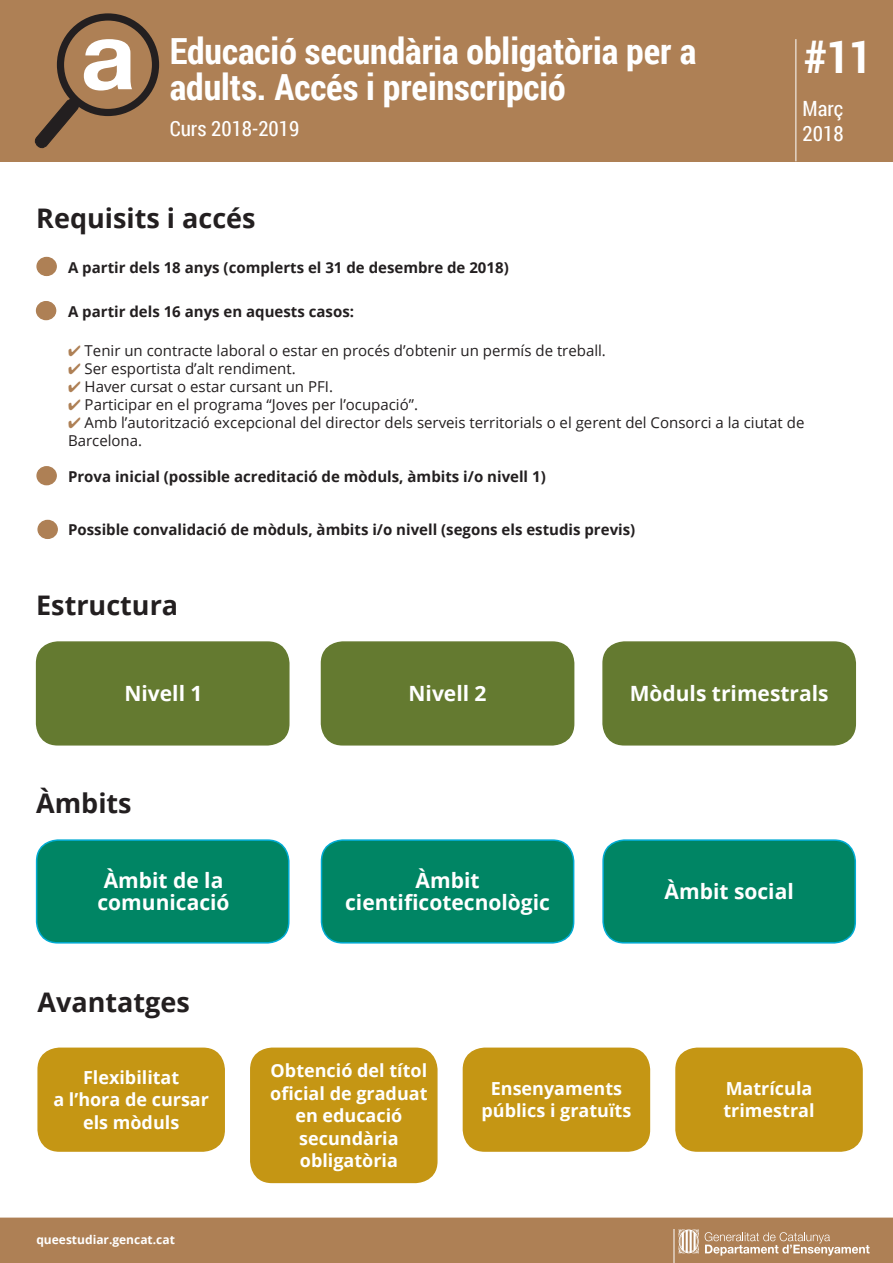
<style>
.page{position:relative;width:893px;height:1263px;background:#fff}
.page>*{position:absolute;margin:0;border:0;box-sizing:border-box;transform-origin:0 0}
.Capçalera{font:700 45px "Roboto Condensed";color:#fff}
.Capçalera-2{font:700 36px/36px "Roboto Condensed";color:#fff}
.Títol_apartat{font:700 27px "Open Sans";color:#231f20}
.Subtítol_apartat{font:700 21px/22.5px "Open Sans";color:#fff;text-align:center}
.Capçalera_subtítol{font:21px "Roboto Condensed";color:#fff}
.Subtítol_apartat-2{font:700 18px/22.5px "Open Sans";color:#fff;text-align:center}
.Text{font:15px/18px "Open Sans";color:#231f20}
.Text-2{font:700 15px "Open Sans";color:#231f20}
.Text-3{font:700 12px "Open Sans";color:#fff}
.s1{color:#ae8055}
</style>
<div class="page">
<div style="left:0;top:1218px;width:893px;height:45px;background:#ae8055"></div>
<div style="left:0;top:1217px;width:893px;height:46px;border:2px solid #ae8055"></div>
<hr style="left:674px;top:1229px;width:1px;height:34px;background:#fff">
<svg style="left:678px;top:1229px;width:21px;height:24px"></svg>
<svg style="left:705px;top:1232px;width:165px;height:23px"></svg>
<div style="left:0;top:0;width:893px;height:162px;background:#ae8055"></div>
<svg style="left:60px;top:17px;width:96px;height:95px"></svg>
<div style="left:57px;top:13px;width:102px;height:103px;border:7px solid #231f20;border-radius:50%"></div>
<svg style="left:34px;top:97px;width:47px;height:52px"></svg>
<hr style="left:795px;top:39px;width:1px;height:122px;background:#fff">
<svg style="left:84px;top:39px;width:48px;height:52px"></svg>
<div style="left:37px;top:257px;width:19px;height:18px;background:#ae8055;border-radius:50%"></div>
<div style="left:36px;top:257px;width:21px;height:19px;border:1px solid #ae8055;border-radius:50%"></div>
<div style="left:603px;top:642px;width:252px;height:103px;background:#647a30;border-radius:21px"></div>
<div style="left:602px;top:641px;width:254px;height:104px;border:2px solid #647a30;border-radius:21px"></div>
<div style="left:321px;top:642px;width:253px;height:103px;background:#647a30;border-radius:21px"></div>
<div style="left:321px;top:641px;width:253px;height:104px;border:2px solid #647a30;border-radius:21px"></div>
<div style="left:37px;top:642px;width:252px;height:103px;background:#647a30;border-radius:21px"></div>
<div style="left:36px;top:641px;width:254px;height:104px;border:2px solid #647a30;border-radius:21px"></div>
<div style="left:603px;top:840px;width:252px;height:103px;background:#008564;border-radius:21px"></div>
<div style="left:602px;top:839px;width:254px;height:104px;border:2px solid #00abd4;border-radius:21px"></div>
<div style="left:321px;top:840px;width:253px;height:103px;background:#008564;border-radius:21px"></div>
<div style="left:321px;top:839px;width:253px;height:104px;border:2px solid #00abd4;border-radius:21px"></div>
<div style="left:37px;top:840px;width:252px;height:103px;background:#008564;border-radius:21px"></div>
<div style="left:36px;top:839px;width:254px;height:104px;border:2px solid #00abd4;border-radius:21px"></div>
<div style="left:38px;top:1048px;width:186px;height:103px;background:#c59614;border-radius:21px"></div>
<div style="left:37px;top:1047px;width:188px;height:105px;border:2px solid #c59614;border-radius:21px"></div>
<div style="left:251px;top:1048px;width:186px;height:134px;background:#c59614;border-radius:21px"></div>
<div style="left:250px;top:1047px;width:188px;height:136px;border:2px solid #c59614;border-radius:21px"></div>
<div style="left:463px;top:1048px;width:186px;height:103px;background:#c59614;border-radius:21px"></div>
<div style="left:463px;top:1047px;width:187px;height:105px;border:2px solid #c59614;border-radius:21px"></div>
<div style="left:676px;top:1048px;width:186px;height:103px;background:#c59614;border-radius:21px"></div>
<div style="left:675px;top:1047px;width:188px;height:105px;border:2px solid #c59614;border-radius:21px"></div>
<div style="left:37px;top:302px;width:19px;height:18px;background:#ae8055;border-radius:50%"></div>
<div style="left:36px;top:301px;width:20px;height:19px;border:1px solid #ae8055;border-radius:50%"></div>
<div style="left:37px;top:467px;width:19px;height:18px;background:#ae8055;border-radius:50%"></div>
<div style="left:36px;top:466px;width:21px;height:19px;border:1px solid #ae8055;border-radius:50%"></div>
<div style="left:38px;top:520px;width:19px;height:18px;background:#ae8055;border-radius:50%"></div>
<div style="left:37px;top:520px;width:21px;height:19px;border:1px solid #ae8055;border-radius:50%"></div>
<p class="Capçalera-2" style="left:170px;top:32px;width:528px">Educació secundària obligatòria per a adults. Accés i preinscripció</p>
<p class="Capçalera_subtítol" style="left:170px;top:114px;width:131px">Curs 2018-2019</p>
<p class="Títol_apartat" style="left:36px;top:199px;width:221px">Requisits i accés</p>
<p class="Capçalera" style="left:804px;top:26px;width:69px">#11</p>
<p class="Capçalera_subtítol" style="left:803px;top:94px;width:42px">Març</p>
<p class="Capçalera_subtítol" style="left:803px;top:119px;width:43px">2018</p>
<p class="Text-2" style="left:68px;top:257px;width:442px">A partir dels 18 anys (complerts el 31 de desembre de 2018)</p>
<p class="Text-2" style="left:68px;top:301px;width:287px">A partir dels 16 anys en aquests casos:</p>
<p class="Text" style="left:68px;top:341px;width:539px"><span class="s1">✔</span> Tenir un contracte laboral o estar en procés d’obtenir un permís de treball.</p>
<p class="Text" style="left:68px;top:359px;width:229px"><span class="s1">✔</span> Ser esportista d’alt rendiment.</p>
<p class="Text" style="left:68px;top:377px;width:266px"><span class="s1">✔</span> Haver cursat o estar cursant un PFI.</p>
<p class="Text" style="left:68px;top:395px;width:351px"><span class="s1">✔</span> Participar en el programa “Joves per l’ocupació”.</p>
<p class="Text" style="left:68px;top:413px;width:738px"><span class="s1">✔</span> Amb l’autorització excepcional del director dels serveis territorials o el gerent del Consorci a la ciutat de<br>Barcelona.</p>
<p class="Text-2" style="left:68px;top:466px;width:479px">Prova inicial (possible acreditació de mòduls, àmbits i/o nivell 1)</p>
<p class="Text-2" style="left:68px;top:519px;width:569px">Possible convalidació de mòduls, àmbits i/o nivell (segons els estudis previs)</p>
<p class="Títol_apartat" style="left:36px;top:586px;width:144px">Estructura</p>
<p class="Subtítol_apartat" style="left:124px;top:682px;width:80px">Nivell 1</p>
<p class="Subtítol_apartat" style="left:408px;top:682px;width:80px">Nivell 2</p>
<p class="Subtítol_apartat" style="left:630px;top:682px;width:200px">Mòduls trimestrals</p>
<p class="Títol_apartat" style="left:36px;top:784px;width:97px">Àmbits</p>
<p class="Subtítol_apartat" style="left:97px;top:868px;width:134px;text-align:left">Àmbit de la comunicació</p>
<p class="Títol_apartat" style="left:37px;top:983px;width:154px">Avantatges</p>
<p class="Subtítol_apartat" style="left:345px;top:868px;width:206px">Àmbit cientificotecnològic</p>
<p class="Subtítol_apartat" style="left:665px;top:880px;width:131px">Àmbit social</p>
<p class="Subtítol_apartat-2" style="left:53px;top:1065px;width:157px">Flexibilitat<br>a l’hora de cursar els mòduls</p>
<p class="Subtítol_apartat-2" style="left:270px;top:1059px;width:159px">Obtenció del títol oficial de graduat en educació secundària obligatòria</p>
<p class="Text-3" style="left:36px;top:1231px;width:140px">queestudiar.gencat.cat</p>
<p class="Subtítol_apartat-2" style="left:482px;top:1077px;width:151px">Ensenyaments públics i gratuïts</p>
<p class="Subtítol_apartat-2" style="left:723px;top:1077px;width:93px;text-align:left">Matrícula trimestral</p>
</div>
